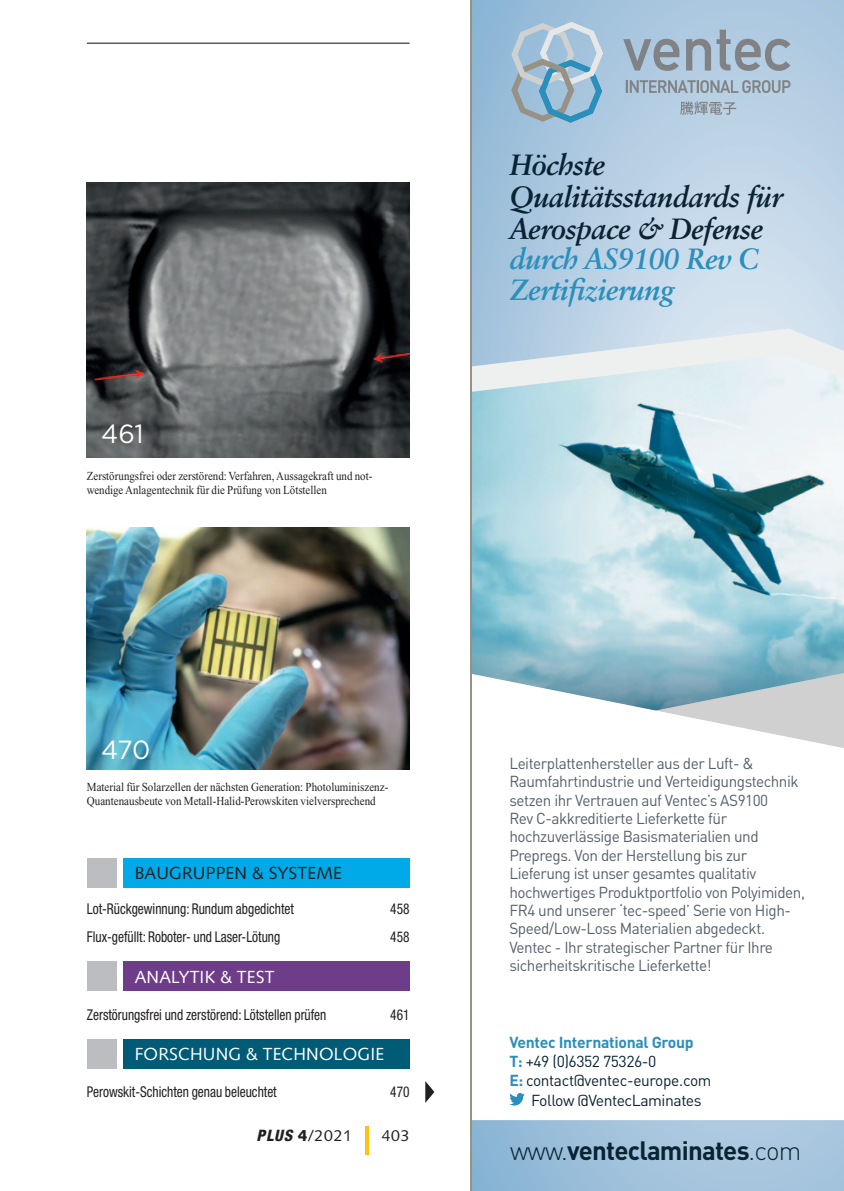
<style>
.page{position:relative;width:844px;height:1191px;background:#fff}
.page>*{position:absolute;margin:0;border:0;box-sizing:border-box;transform-origin:0 0}
.t1{font:italic 700 29.4px/31.5px "Sabon LT Std";letter-spacing:-.02em;color:#0a2333}
.t2{font:italic 700 29.4px/31.5px "Sabon LT Std";letter-spacing:-.02em;color:#2b8fbb}
.t3{font:700 26.25px "DIN";letter-spacing:-.03em;color:#0a2333}
.t4{font:26.25px "Gotham";letter-spacing:-.02em;color:#fff}
.t5{font:17.5px "Syntax";letter-spacing:.01em;color:#fff}
.t6{font:17.5px "Syntax";letter-spacing:.01em;color:#231f20}
.t7{font:15.75px/18.4px "DIN";letter-spacing:-.03em;color:#555f6b}
.t8{font:15.75px "DIN";letter-spacing:-.03em;color:#0a2333}
.t9{font:700 15.75px "DIN";letter-spacing:-.02em;color:#2b8fbb}
.t10{font:15.75px "Syntax";letter-spacing:.05em;color:#231f20}
.t11{font:condensed 14.88px "Helvetica Neue";color:#231f20;scale:.9 1}
.t12{font:12.25px/14px "Times New Roman";color:#231f20;scale:.9 1}
.t13{font:12.25px/14px "Times New Roman";color:#231f20;scale:.89 1}
.s1{font-family:"Helvetica Neue";font-weight:800;font-style:italic;font-stretch:condensed}
.s2{font-weight:900}
.s3{font-weight:700;color:#2b8fbb}
.s4{font-weight:300}
</style>
<div class="page">
<img style="left:87px;top:528px;width:322px;height:242px">
<hr style="left:87px;top:43px;width:322px;height:1px;background:#0b0e10">
<hr style="left:366px;top:1126px;width:3px;height:29px;background:#fdc310">
<div style="left:123px;top:858px;width:286px;height:30px;background:#00a9e7"></div>
<div style="left:87px;top:858px;width:30px;height:30px;background:#bcbdc0"></div>
<div style="left:123px;top:961px;width:286px;height:30px;background:#6e3d89"></div>
<div style="left:87px;top:961px;width:30px;height:30px;background:#bcbdc0"></div>
<div style="left:123px;top:1039px;width:286px;height:29px;background:#005b77"></div>
<div style="left:87px;top:1039px;width:30px;height:29px;background:#bcbdc0"></div>
<svg style="left:425px;top:1081px;width:9px;height:21px"></svg>
<img style="left:87px;top:183px;width:322px;height:274px">
<div style="left:92px;top:413px;width:60px;height:41px;background:#231f20;opacity:.75"></div>
<svg style="left:472px;top:0;width:371px;height:1191px;background:#b1cce1"></svg>
<img style="left:472px;top:399px;width:371px;height:163px">
<img style="left:472px;top:562px;width:371px;height:111px">
<svg style="left:472px;top:673px;width:371px;height:447px"></svg>
<svg style="left:509px;top:1093px;width:15px;height:12px"></svg>
<svg style="left:623px;top:39px;width:56px;height:32px;background:#97a7b4"></svg>
<svg style="left:685px;top:30px;width:105px;height:41px;background:#9eafbe"></svg>
<svg style="left:625px;top:80px;width:165px;height:13px;background:#9cabb8"></svg>
<svg style="left:511px;top:22px;width:91px;height:101px;background:#9dbbcf"></svg>
<svg style="left:680px;top:101px;width:56px;height:14px"></svg>
<svg style="left:472px;top:328px;width:371px;height:71px;background:#d9e6ec"></svg>
<hr style="left:470px;top:0;width:2px;height:1191px;background:#979086">
<h2 class="t4" style="left:101px;top:419px;width:44px">461</h2>
<p class="t13" style="left:87px;top:469px;width:322px">Zerstörungsfrei oder zerstörend: Verfahren, Aussagekraft und not&shy;wendige Anlagentechnik für die Prüfung von Lötstellen</p>
<h2 class="t4" style="left:101px;top:735px;width:51px">470</h2>
<p class="t12" style="left:87px;top:780px;width:336px">Material für Solarzellen der nächsten Generation: Photoluminiszenz-<br>Quantenausbeute von Metall-Halid-Perowskiten vielversprechend</p>
<p class="t6" style="left:135px;top:863px;width:209px">BAUGRUPPEN &amp; SYSTEME</p>
<p class="t11" style="left:87px;top:900px;width:231px">Lot-Rückgewinnung: Rundum abgedichtet</p>
<p class="t11" style="left:390px;top:900px;width:23px">458</p>
<p class="t11" style="left:87px;top:928px;width:216px">Flux-gefüllt: Roboter- und Laser-Lötung</p>
<p class="t11" style="left:390px;top:928px;width:23px">458</p>
<p class="t5" style="left:135px;top:966px;width:141px">ANALYTIK &amp; TEST</p>
<p class="t11" style="left:87px;top:1005px;width:267px">Zerstörungsfrei und zerstörend: Lötstellen prüfen</p>
<p class="t11" style="left:390px;top:1005px;width:23px">461</p>
<p class="t5" style="left:135px;top:1043px;width:251px">FORSCHUNG &amp; TECHNOLOGIE</p>
<p class="t11" style="left:87px;top:1083px;width:212px">Perowskit-Schichten genau beleuchtet</p>
<p class="t11" style="left:390px;top:1083px;width:23px">470</p>
<p class="t10" style="left:256px;top:1126px;width:97px"><span class="s1">PLUS</span> <span class="s2">4</span>/2021</p>
<p class="t10" style="left:381px;top:1126px;width:29px">403</p>
<h1 class="t1" style="left:509px;top:149px;width:274px">Höchste<br>Qualitätsstandards für<br>Aerospace &amp; Defense</h1>
<h1 class="t2" style="left:509px;top:242px;width:251px">durch AS9100 Rev C<br>Zertifizierung</h1>
<p class="t7" style="left:509px;top:753px;width:297px">Leiterplattenhersteller aus der Luft- &amp; Raumfahrtindustrie und Verteidigungstechnik setzen ihr Vertrauen auf Ventec’s AS9100<br>Rev C-akkreditierte Lieferkette für hochzuverlässige Basismaterialien und Prepregs. Von der Herstellung bis zur Lieferung ist unser gesamtes qualitativ hochwertiges Produktportfolio von Polyimiden, FR4 und unserer ‘tec-speed’ Serie von High-Speed/Low-Loss Materialien abgedeckt.<br>Ventec - Ihr strategischer Partner für Ihre sicherheitskritische Lieferkette!</p>
<p class="t9" style="left:509px;top:1031px;width:186px">Ventec International Group</p>
<p class="t8" style="left:509px;top:1051px;width:148px"><span class="s3">T:</span> +49 (0)6352 75326-0</p>
<p class="t8" style="left:509px;top:1070px;width:203px"><span class="s3">E:</span> contact@ventec-europe.com</p>
<p class="t8" style="left:531px;top:1090px;width:172px">Follow @VentecLaminates</p>
<h2 class="t3" style="left:510px;top:1133px;width:293px"><span class="s4">www.</span>venteclaminates<span class="s4">.com</span></h2>
</div>
